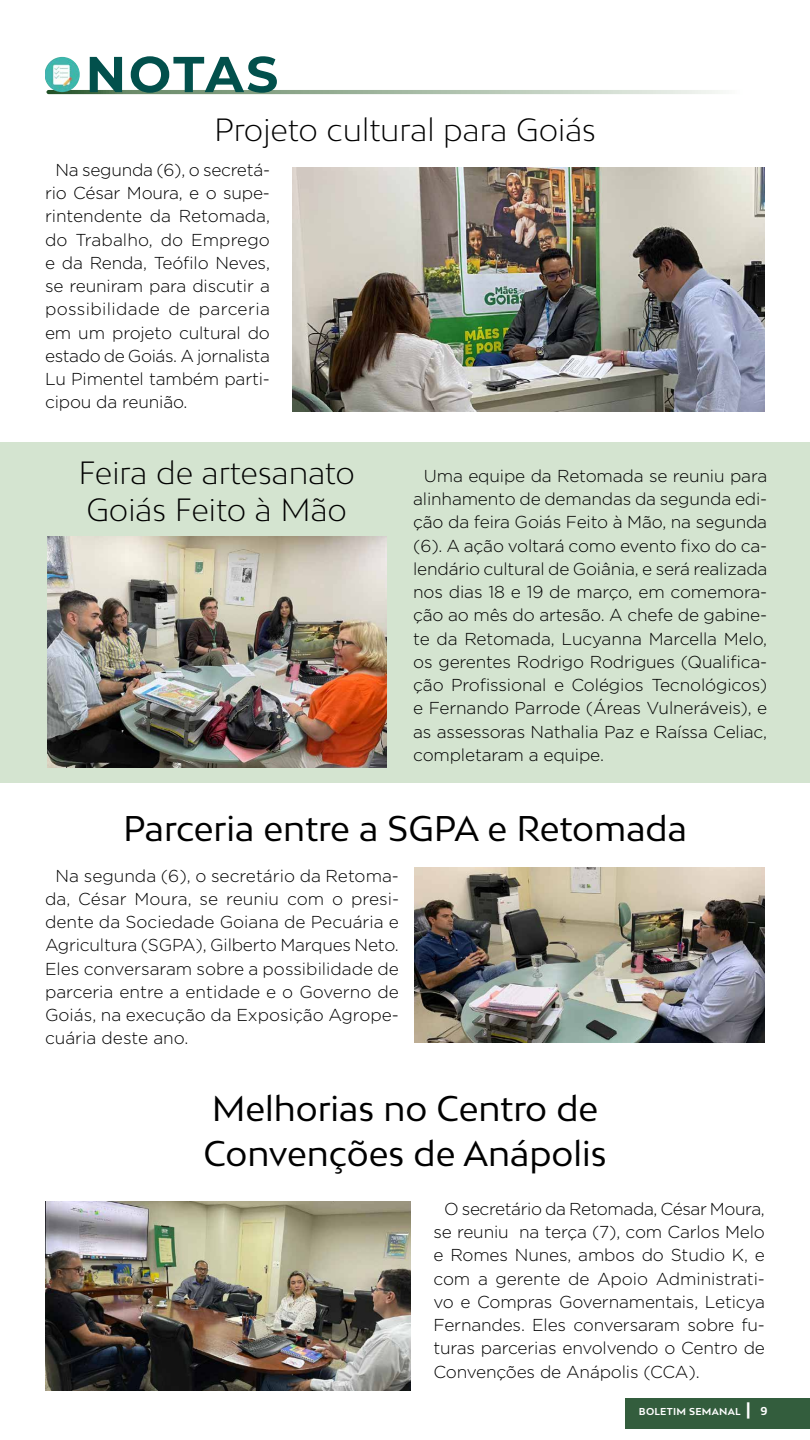
<style>
.page{position:relative;width:810px;height:1440px;background:#fff}
.page>*{position:absolute;margin:0;border:0;box-sizing:border-box;transform-origin:0 0}
.t1{font:700 50.32px "Montserrat";letter-spacing:.045em;color:#02504c}
.t2{font:33.75px/45px "Bw Mitga";color:#000}
.t3{font:300 30.38px/37.5px "Bw Mitga";color:#000}
.t4{font:300 17.25px/23.2px "Gotham";letter-spacing:-.01em;color:#000;text-align:justify}
.t5{font:700 9.45px "Bw Mitga";letter-spacing:.03em;color:#fff}
.s1{font-size:16.27px}
.s2{font-size:10.88px}
</style>
<div class="page">
<div style="left:625px;top:1398px;width:185px;height:31px;background:#335d3d"></div>
<svg style="left:46px;top:90px;width:719px;height:4px"></svg>
<img style="left:45px;top:57px;width:35px;height:35px">
<img style="left:292px;top:168px;width:473px;height:244px">
<div style="left:0;top:442px;width:810px;height:341px;background:#d4e4d0"></div>
<img style="left:47px;top:536px;width:339px;height:231px">
<img style="left:415px;top:868px;width:350px;height:175px">
<img style="left:45px;top:1201px;width:366px;height:189px">
<h1 class="t1" style="left:86px;top:38px;width:194px">NOTAS</h1>
<h3 class="t3" style="left:214px;top:110px;width:383px">Projeto cultural para Goiás</h3>
<p class="t4" style="left:45px;top:158px;width:227px;text-indent:11px">Na segunda (6), o secretá&shy;rio César Moura, e o supe&shy;rintendente da Retomada, do Trabalho, do Emprego e da Renda, Teófilo Neves, se reuniram para discutir a possibilidade de parceria em um projeto cultural do estado de Goiás. A jornalista Lu Pimentel também parti&shy;cipou da reunião.</p>
<h3 class="t3" style="left:78px;top:453px;width:278px">Feira de artesanato<br>Goiás Feito à Mão</h3>
<p class="t4" style="left:413px;top:464px;width:356px;text-indent:11px">Uma equipe da Retomada se reuniu para alinhamento de demandas da segunda edi&shy;ção da feira Goiás Feito à Mão, na segunda (6). A ação voltará como evento fixo do ca&shy;lendário cultural de Goiânia, e será realizada nos dias 18 e 19 de março, em comemora&shy;ção ao mês do artesão. A chefe de gabine&shy;te da Retomada, Lucyanna Marcella Melo, os gerentes Rodrigo Rodrigues (Qualifica&shy;ção Profissional e Colégios Tecnológicos) e Fernando Parrode (Áreas Vulneráveis), e as assessoras Nathalia Paz e Raíssa Celiac, completaram a equipe.</p>
<h2 class="t2" style="left:123px;top:805px;width:565px">Parceria entre a SGPA e Retomada</h2>
<p class="t4" style="left:45px;top:864px;width:356px;text-indent:11px">Na segunda (6), o secretário da Retoma&shy;da, César Moura, se reuniu com o presi&shy;dente da Sociedade Goiana de Pecuária e Agricultura (SGPA), Gilberto Marques Neto.<br>Eles conversaram sobre a possibilidade de parceria entre a entidade e o Governo de Goiás, na execução da Exposição Agrope&shy;cuária deste ano.</p>
<h2 class="t2" style="left:203px;top:1085px;width:405px">Melhorias no Centro de<br>Convenções de Anápolis</h2>
<p class="t4" style="left:434px;top:1197px;width:333px;text-indent:11px">O secretário da Retomada, César Moura, se reuniu na terça (7), com Carlos Melo e Romes Nunes, ambos do Studio K, e com a gerente de Apoio Administrati&shy;vo e Compras Governamentais, Leticya Fernandes. Eles conversaram sobre fu&shy;turas parcerias envolvendo o Centro de Convenções de Anápolis (CCA).</p>
<p class="t5" style="left:639px;top:1405px;width:130px">BOLETIM SEMANAL <span class="s1">|</span> <span class="s2">9</span></p>
</div>
